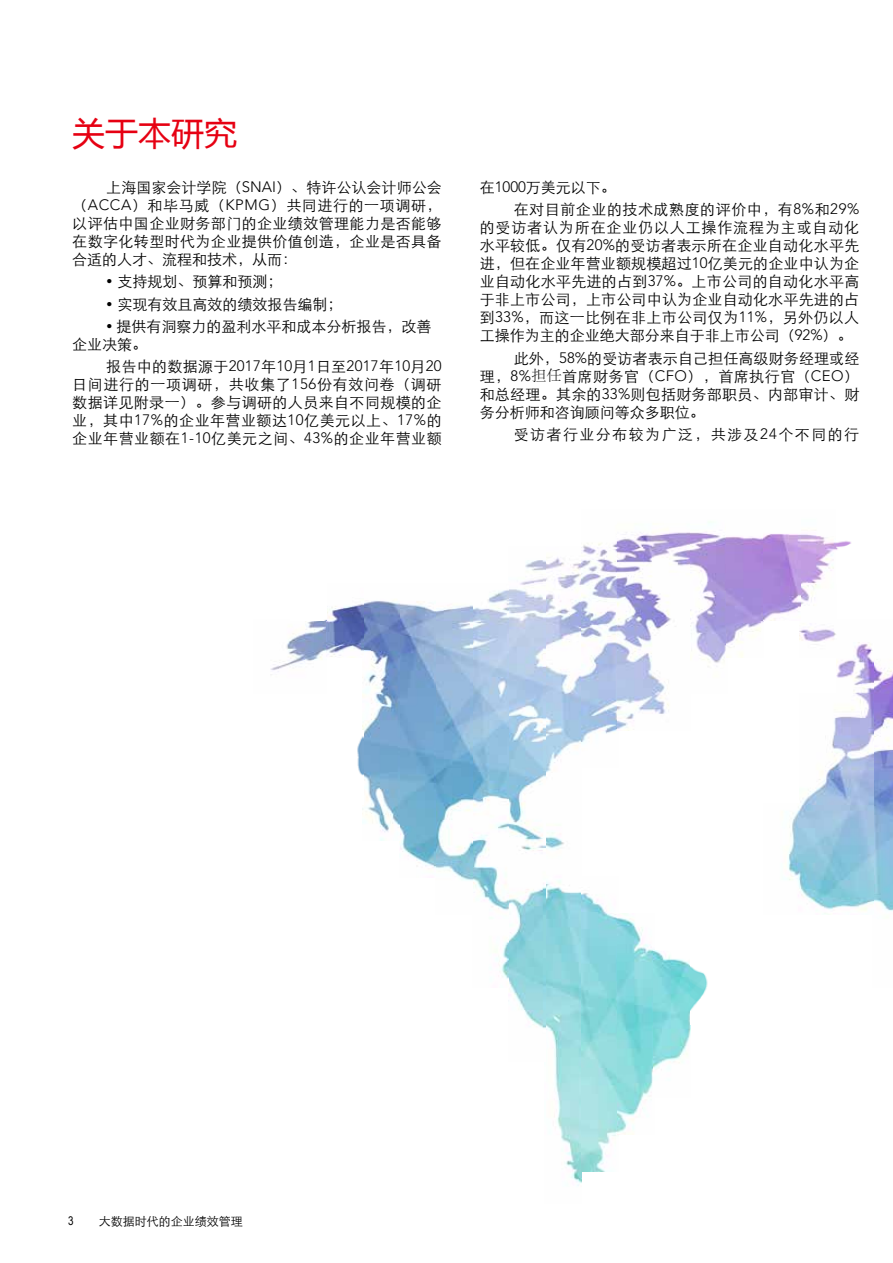
<style>
.page{position:relative;width:893px;height:1263px;background:#fff}
.page>*{position:absolute;margin:0;border:0;box-sizing:border-box;transform-origin:0 0}
.t1{font:33px "Microsoft Ya Hei";color:#e60012}
.t2{font:15px/18px "ST Xihei";letter-spacing:.02em;color:#000;text-align:justify}
.t3{font:15px/22.2px "ST Xihei";color:#000}
.t4{font:300 15px "Avenir LT Std";letter-spacing:.02em;color:#000}
.t5{font:15px "ST Xihei";letter-spacing:.095em;color:#000}
.t6{font:12px "ST Xihei";color:#000}
.t7{font:12px "Arial Narrow";color:#000}
.s1{font-family:"Avenir LT Std";font-weight:300}
.s2{font-family:"Microsoft Ya Hei";font-weight:700}
.s3{font-family:"ST Xihei";font-weight:400}
.s4{font-family:"Adobe Song Std";font-weight:300}
</style>
<div class="page">
<img style="left:545px;top:557px;width:37px;height:629px">
<img style="left:581px;top:877px;width:37px;height:294px">
<img style="left:618px;top:917px;width:36px;height:217px">
<img style="left:654px;top:950px;width:37px;height:119px">
<img style="left:509px;top:560px;width:36px;height:469px">
<img style="left:690px;top:950px;width:18px;height:74px">
<img style="left:472px;top:590px;width:37px;height:389px">
<img style="left:873px;top:661px;width:20px;height:250px">
<img style="left:436px;top:605px;width:36px;height:276px">
<img style="left:788px;top:804px;width:85px;height:110px">
<img style="left:400px;top:601px;width:36px;height:267px">
<img style="left:363px;top:600px;width:37px;height:241px">
<img style="left:357px;top:736px;width:6px;height:40px">
<img style="left:802px;top:694px;width:71px;height:110px">
<img style="left:581px;top:540px;width:37px;height:227px">
<img style="left:618px;top:529px;width:72px;height:202px">
<img style="left:270px;top:620px;width:57px;height:52px">
<img style="left:690px;top:522px;width:37px;height:145px">
<img style="left:836px;top:642px;width:37px;height:52px">
<img style="left:327px;top:604px;width:36px;height:53px">
<img style="left:727px;top:536px;width:37px;height:121px">
<img style="left:799px;top:534px;width:38px;height:123px">
<img style="left:763px;top:534px;width:37px;height:86px">
<img style="left:836px;top:534px;width:15px;height:49px">
<h1 class="t1" style="left:72px;top:111px;width:166px">关于本研究</h1>
<p class="t2" style="left:72px;top:177px;width:371px;text-indent:34px">上海国家会计学院（<span class="s1">SNAI</span>）、特许公认会计师公会（<span class="s1">ACCA</span>）和毕马威（<span class="s1">KPMG</span>）共同进行的一项调研，以评估中国企业财务部门的企业绩效管理能力是否能够在数字化转型时代为企业提供价值创造，企业是否具备合适的人才、流程和技术，从而：</p>
<p class="t3" style="left:106px;top:269px;width:327px"><span class="s2">·</span> 支持规划、预算和预测；<br><span class="s2">·</span> 实现有效且高效的绩效报告编制；<br><span class="s2">·</span> 提供有洞察力的盈利水平和成本分析报告，改善</p>
<p class="t2" style="left:72px;top:334px;width:76px">企业决策。</p>
<p class="t4" style="left:106px;top:357px;width:337px"><span class="s3">报告中的数据源于</span>2017<span class="s3">年</span>10<span class="s3">月</span>1<span class="s3">日至</span>2017<span class="s3">年</span>10<span class="s3">月</span>20</p>
<p class="t2" style="left:72px;top:374px;width:371px">日间进行的一项调研，共收集了<span class="s1">156</span>份有效问卷（调研数据详见附录一）。参与调研的人员来自不同规模的企业，其中<span class="s1">17%</span>的企业年营业额达<span class="s1">10</span>亿美元以上、<span class="s1">17%</span>的企业年营业额在<span class="s1">1-10</span>亿美元之间、<span class="s1">43%</span>的企业年营业额</p>
<p class="t2" style="left:514px;top:175px;width:347px;line-height:22.2px;text-indent:-34px">在<span class="s1">1000</span>万美元以下。<br>在对目前企业的技术成熟度的评价中，有<span class="s1">8%</span>和<span class="s1">29%</span></p>
<p class="t2" style="left:480px;top:218px;width:381px">的受访者认为所在企业仍以人工操作流程为主或自动化水平较低。仅有<span class="s1">20%</span>的受访者表示所在企业自动化水平先进，但在企业年营业额规模超过<span class="s1">10</span>亿美元的企业中认为企业自动化水平先进的占到<span class="s1">37%</span>。上市公司的自动化水平高于非上市公司，上市公司中认为企业自动化水平先进的占到<span class="s1">33%</span>，而这一比例在非上市公司仅为<span class="s1">11%</span>，另外仍以人工操作为主的企业绝大部分来自于非上市公司（<span class="s1">92%</span>）。</p>
<p class="t2" style="left:480px;top:348px;width:381px;text-indent:34px">此外，<span class="s1">58%</span>的受访者表示自己担任高级财务经理或经理，<span class="s1">8%</span><span class="s4">担任</span>首席财务官（<span class="s1">CFO</span>），首席执行官（<span class="s1">CEO</span>）和总经理。其余的<span class="s1">33%</span>则包括财务部职员、内部审计、财务分析师和咨询顾问等众多职位。</p>
<p class="t5" style="left:514px;top:423px;width:347px">受访者行业分布较为广泛，共涉及<span class="s1">24</span>个不同的行</p>
<p class="t7" style="left:68px;top:1212px;width:7px">3</p>
<p class="t6" style="left:99px;top:1212px;width:146px">大数据时代的企业绩效管理</p>
</div>
